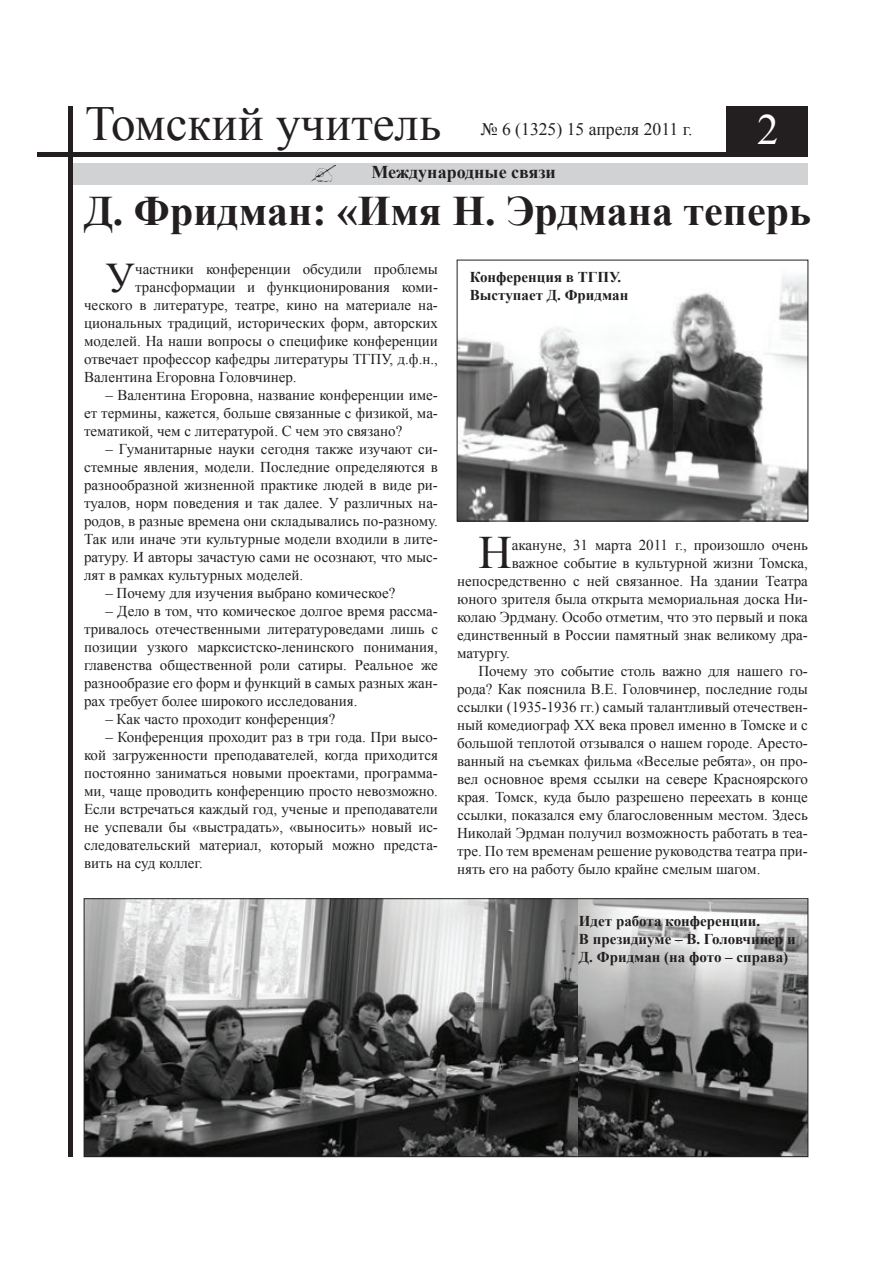
<style>
.page{position:relative;width:893px;height:1263px;background:#fff}
.page>*{position:absolute;margin:0;border:0;box-sizing:border-box;transform-origin:0 0}
.t1{font:49.05px "Times New Roman";color:#231f20}
.t2{font:46.35px "Times New Roman";color:#231f20}
.t3{font:43.2px "Times New Roman";color:#fff}
.t4{font:42.15px "Times New Roman";color:#231f20}
.t5{font:700 42px "Times New Roman";color:#231f20}
.t6{font:700 18px "Times New Roman";color:#231f20}
.t7{font:17.7px "Times New Roman";color:#231f20}
.t8{font:15px/18px "Times New Roman";color:#231f20;text-align:justify}
.t9{font:700 15px/18px "Times New Roman";color:#231f20}
</style>
<div class="page">
<div style="left:68px;top:163px;width:740px;height:21px;background:#d1d2d4"></div>
<hr style="left:38px;top:152px;width:770px;height:4px;background:#231f20">
<div style="left:726px;top:106px;width:82px;height:50px;background:#231f20"></div>
<hr style="left:68px;top:106px;width:4px;height:1051px;background:#231f20">
<img style="left:311px;top:165px;width:25px;height:16px">
<img style="left:459px;top:276px;width:347px;height:243px">
<div style="left:457px;top:260px;width:351px;height:261px;border:1px solid #231f20"></div>
<img style="left:86px;top:900px;width:720px;height:255px">
<div style="left:84px;top:898px;width:724px;height:259px;border:1px solid #231f20"></div>
<p class="t1" style="left:85px;top:91px;width:358px">Томский учитель</p>
<p class="t7" style="left:481px;top:117px;width:213px">№ 6 (1325) 15 апреля 2011 г.</p>
<p class="t3" style="left:757px;top:101px;width:23px">2</p>
<p class="t6" style="left:371px;top:159px;width:186px">Международные связи</p>
<p class="t5" style="left:84px;top:182px;width:729px">Д. Фридман: «Имя Н. Эрдмана теперь</p>
<p class="t4" style="left:105px;top:250px;width:31px">У</p>
<p class="t8" style="left:135px;top:260px;width:304px">частники конференции обсудили проблемы</p>
<p class="t9" style="left:470px;top:267px;width:153px">Конференция в ТГПУ.</p>
<p class="t9" style="left:470px;top:285px;width:160px">Выступает Д. Фридман</p>
<p class="t8" style="left:135px;top:278px;width:304px">трансформации и функционирования коми-</p>
<p class="t8" style="left:84px;top:296px;width:355px">ческого в литературе, театре, кино на материале на-</p>
<p class="t8" style="left:84px;top:314px;width:355px">циональных традиций, исторических форм, авторских</p>
<p class="t8" style="left:84px;top:332px;width:355px">моделей. На наши вопросы о специфике конференции</p>
<p class="t8" style="left:84px;top:350px;width:355px">отвечает профессор кафедры литературы ТГПУ, д.ф.н.,</p>
<p class="t8" style="left:84px;top:368px;width:214px">Валентина Егоровна Головчинер.</p>
<p class="t8" style="left:84px;top:386px;width:355px;text-indent:21px">– Валентина Егоровна, название конференции име&shy;ет термины, кажется, больше связанные с физикой, ма&shy;тематикой, чем с литературой. С чем это связано?</p>
<p class="t8" style="left:84px;top:440px;width:355px;text-indent:21px">– Гуманитарные науки сегодня также изучают си&shy;стемные явления, модели. Последние определяются в разнообразной жизненной практике людей в виде ри&shy;туалов, норм поведения и так далее. У различных на&shy;родов, в разные времена они складывались по-разному.<br>Так или иначе эти культурные модели входили в лите&shy;ратуру. И авторы зачастую сами не осознают, что мыс&shy;лят в рамках культурных моделей.</p>
<p class="t8" style="left:105px;top:584px;width:292px">– Почему для изучения выбрано комическое?</p>
<p class="t8" style="left:84px;top:602px;width:355px;text-indent:21px">– Дело в том, что комическое долгое время рассма&shy;тривалось отечественными литературоведами лишь с позиции узкого марксистско-ленинского понимания, главенства общественной роли сатиры. Реальное же разнообразие его форм и функций в самых разных жан&shy;рах требует более широкого исследования.</p>
<p class="t8" style="left:105px;top:710px;width:232px">– Как часто проходит конференция?</p>
<p class="t8" style="left:84px;top:728px;width:355px;text-indent:21px">– Конференция проходит раз в три года. При высо&shy;кой загруженности преподавателей, когда приходится постоянно заниматься новыми проектами, программа&shy;ми, чаще проводить конференцию просто невозможно.<br>Если встречаться каждый год, ученые и преподаватели не успевали бы «выстрадать», «выносить» новый ис&shy;следовательский материал, который можно предста&shy;вить на суд коллег.</p>
<p class="t2" style="left:478px;top:521px;width:35px">Н</p>
<p class="t8" style="left:512px;top:535px;width:297px">акануне, 31 марта 2011 г., произошло очень</p>
<p class="t8" style="left:512px;top:553px;width:298px">важное событие в культурной жизни Томска,</p>
<p class="t8" style="left:457px;top:571px;width:352px">непосредственно с ней связанное. На здании Театра</p>
<p class="t8" style="left:457px;top:589px;width:352px">юного зрителя была открыта мемориальная доска Ни-</p>
<p class="t8" style="left:457px;top:607px;width:352px">колаю Эрдману. Особо отметим, что это первый и пока</p>
<p class="t8" style="left:457px;top:625px;width:352px">единственный в России памятный знак великому дра-</p>
<p class="t8" style="left:457px;top:643px;width:54px">матургу.</p>
<p class="t8" style="left:457px;top:661px;width:352px;text-indent:21px">Почему это событие столь важно для нашего го&shy;рода? Как пояснила В.Е. Головчинер, последние годы ссылки (1935-1936 гг.) самый талантливый отечествен&shy;ный комедиограф ХХ века провел именно в Томске и с большой теплотой отзывался о нашем городе. Аресто&shy;ванный на съемках фильма «Веселые ребята», он про&shy;вел основное время ссылки на севере Красноярского края. Томск, куда было разрешено переехать в конце ссылки, показался ему благословенным местом. Здесь Николай Эрдман получил возможность работать в теа&shy;тре. По тем временам решение руководства театра при&shy;нять его на работу было крайне смелым шагом.</p>
<p class="t9" style="left:579px;top:912px;width:183px">Идет работа конференции.</p>
<p class="t9" style="left:579px;top:930px;width:218px">В президиуме – В. Головчинер и<br>Д. Фридман (на фото – справа)</p>
</div>
